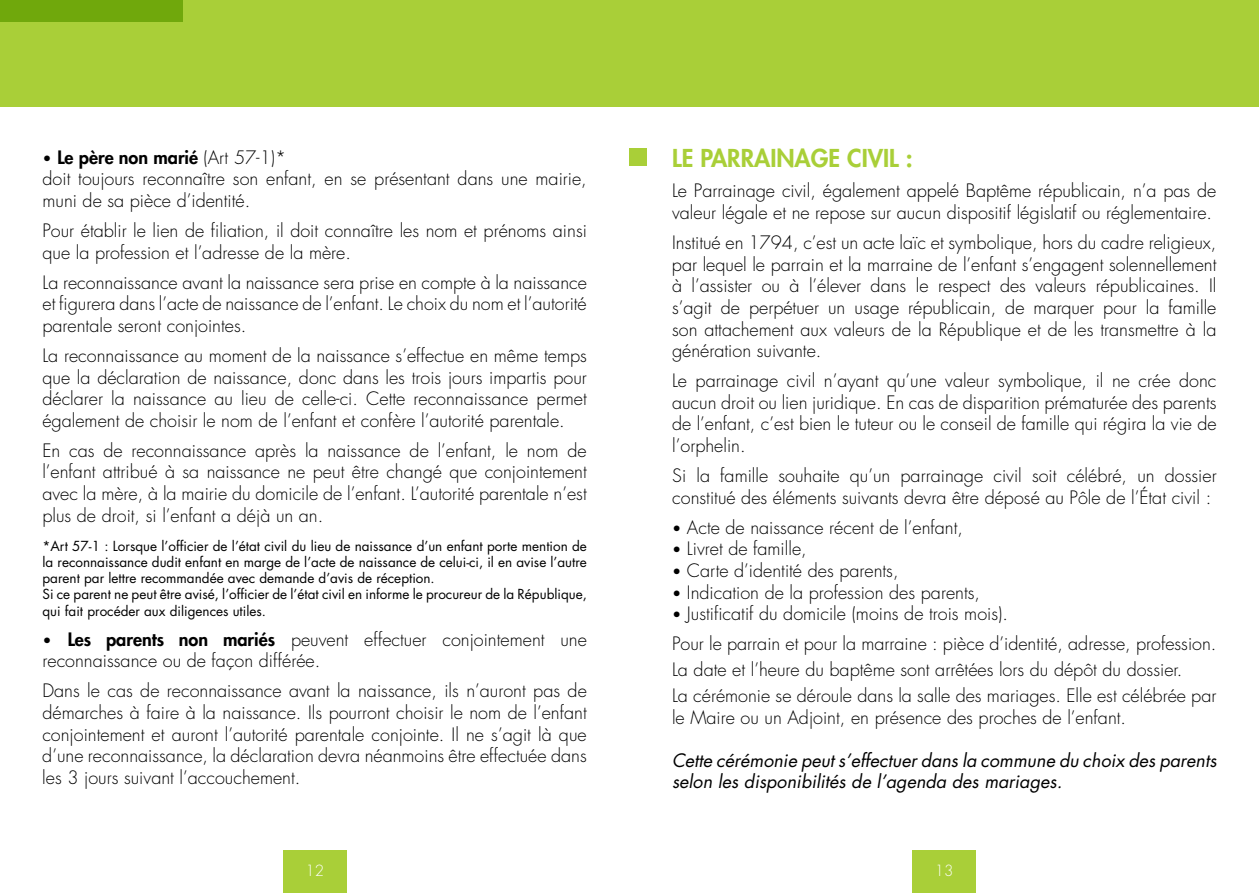
<style>
.page{position:relative;width:1259px;height:893px;background:#fff}
.page>*{position:absolute;margin:0;border:0;box-sizing:border-box;transform-origin:0 0}
.t1{font:800 24px "Futura Std";color:#a9cf38}
.t2{font:300 18px/21.6px "Futura Std";color:#000}
.t3{font:italic 18px/21.6px "Futura Std";color:#000}
.t4{font:300 15px "Futura Std";color:#fff}
.t5{font:13.5px/16.2px "Futura Std";color:#000}
.s1{font-size:15px}
.s2{font-weight:800}
</style>
<div class="page">
<div style="left:912px;top:850px;width:64px;height:43px;background:#a9cf38"></div>
<div style="left:283px;top:850px;width:64px;height:43px;background:#a9cf38"></div>
<div style="left:0;top:0;width:629px;height:106px;background:#a9cf38"></div>
<div style="left:629px;top:0;width:630px;height:106px;background:#a9cf38"></div>
<div style="left:0;top:0;width:183px;height:21px;background:#70a80c"></div>
<div style="left:629px;top:149px;width:17px;height:17px;background:#a9cf38"></div>
<p class="t2" style="left:42px;top:147px;width:546px"><span class="s1">•</span> <span class="s2">Le père non marié</span> (Art 57-1)*<br>doit toujours reconnaître son enfant, en se présentant dans une mairie, muni de sa pièce d’identité.</p>
<p class="t2" style="left:42px;top:220px;width:546px">Pour établir le lien de filiation, il doit connaître les nom et prénoms ainsi que la profession et l’adresse de la mère.</p>
<p class="t2" style="left:42px;top:272px;width:546px;text-align:justify">La reconnaissance avant la naissance sera prise en compte à la naissance et figurera dans l’acte de naissance de l’enfant. Le choix du nom et l’autorité parentale seront conjointes.</p>
<p class="t2" style="left:42px;top:345px;width:546px;text-align:justify">La reconnaissance au moment de la naissance s’effectue en même temps que la déclaration de naissance, donc dans les trois jours impartis pour déclarer la naissance au lieu de celle-ci. Cette reconnaissance permet également de choisir le nom de l’enfant et confère l’autorité parentale.</p>
<p class="t2" style="left:42px;top:440px;width:546px;text-align:justify">En cas de reconnaissance après la naissance de l’enfant, le nom de l’enfant attribué à sa naissance ne peut être changé que conjointement avec la mère, à la mairie du domicile de l’enfant. L’autorité parentale n’est plus de droit, si l’enfant a déjà un an.</p>
<p class="t5" style="left:43px;top:538px;width:546px">*Art 57-1 : Lorsque l’officier de l’état civil du lieu de naissance d’un enfant porte mention de la reconnaissance dudit enfant en marge de l’acte de naissance de celui-ci, il en avise l’autre parent par lettre recommandée avec demande d’avis de réception.<br>Si ce parent ne peut être avisé, l’officier de l’état civil en informe le procureur de la République, qui fait procéder aux diligences utiles.</p>
<p class="t2" style="left:42px;top:629px;width:546px"><span class="s1">•</span> <span class="s2">Les parents non mariés</span> peuvent effectuer conjointement une reconnaissance ou de façon différée.</p>
<p class="t2" style="left:42px;top:680px;width:546px;text-align:justify">Dans le cas de reconnaissance avant la naissance, ils n’auront pas de démarches à faire à la naissance. Ils pourront choisir le nom de l’enfant conjointement et auront l’autorité parentale conjointe. Il ne s’agit là que d’une reconnaissance, la déclaration devra néanmoins être effectuée dans les 3 jours suivant l’accouchement.</p>
<h1 class="t1" style="left:672px;top:143px;width:242px">LE PARRAINAGE CIVIL :</h1>
<p class="t2" style="left:672px;top:181px;width:546px">Le Parrainage civil, également appelé Baptême républicain, n’a pas de valeur légale et ne repose sur aucun dispositif législatif ou réglementaire.</p>
<p class="t2" style="left:672px;top:232px;width:546px;text-align:justify">Institué en 1794, c’est un acte laïc et symbolique, hors du cadre religieux, par lequel le parrain et la marraine de l’enfant s’engagent solennellement à l’assister ou à l’élever dans le respect des valeurs républicaines. Il s’agit de perpétuer un usage républicain, de marquer pour la famille son attachement aux valeurs de la République et de les transmettre à la génération suivante.</p>
<p class="t2" style="left:672px;top:370px;width:546px;text-align:justify">Le parrainage civil n’ayant qu’une valeur symbolique, il ne crée donc aucun droit ou lien juridique. En cas de disparition prématurée des parents de l’enfant, c’est bien le tuteur ou le conseil de famille qui régira la vie de l’orphelin.</p>
<p class="t2" style="left:672px;top:465px;width:546px">Si la famille souhaite qu’un parrainage civil soit célébré, un dossier constitué des éléments suivants devra être déposé au Pôle de l’État civil :</p>
<p class="t2" style="left:672px;top:517px;width:292px"><span class="s1">•</span> Acte de naissance récent de l’enfant,</p>
<p class="t2" style="left:672px;top:539px;width:136px"><span class="s1">•</span> Livret de famille,</p>
<p class="t2" style="left:672px;top:560px;width:228px"><span class="s1">•</span> Carte d’identité des parents,</p>
<p class="t2" style="left:672px;top:582px;width:309px"><span class="s1">•</span> Indication de la profession des parents,</p>
<p class="t2" style="left:672px;top:599px;width:546px;line-height:30.2px"><span class="s1">•</span> Justificatif du domicile (moins de trois mois).<br>Pour le parrain et pour la marraine : pièce d’identité, adresse, profession.</p>
<p class="t2" style="left:672px;top:657px;width:546px;line-height:25.8px">La date et l’heure du baptême sont arrêtées lors du dépôt du dossier.<br>La cérémonie se déroule dans la salle des mariages. Elle est célébrée par</p>
<p class="t2" style="left:672px;top:707px;width:456px">le Maire ou un Adjoint, en présence des proches de l’enfant.</p>
<p class="t3" style="left:672px;top:749px;width:546px">Cette cérémonie peut s’effectuer dans la commune du choix des parents selon les disponibilités de l’agenda des mariages.</p>
<p class="t4" style="left:305px;top:861px;width:20px">12</p>
<p class="t4" style="left:935px;top:861px;width:20px">13</p>
</div>
